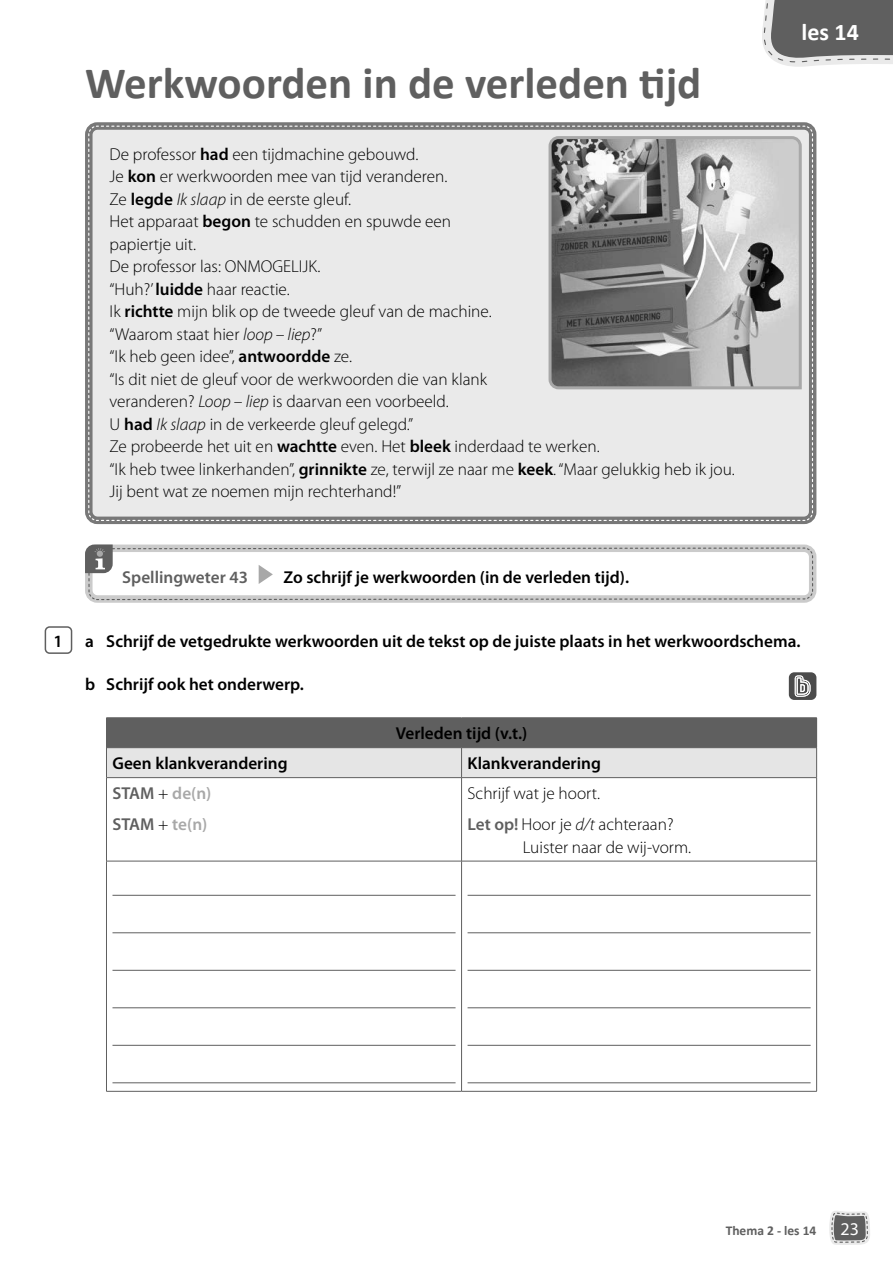
<style>
.page{position:relative;width:893px;height:1263px;background:#fff}
.page>*{position:absolute;margin:0;border:0;box-sizing:border-box;transform-origin:0 0}
.t1{font:700 45px "Calibri";color:#5f5f5f}
.t2{font:700 24px "Calibri";color:#fff}
.t3{font:18px "Myriad Pro";color:#fff}
.t4{font:300 17.25px/22.5px "Myriad Pro";color:#000}
.t5{font:600 17.25px "Myriad Pro";color:#000}
.t6{font:600 17.25px/31px "Myriad Pro";color:#a8a8a8}
.t7{font:600 17.25px "Myriad Pro";color:#5f5f5f}
.t8{font:700 13.5px "Calibri";color:#5f5f5f}
.s1{font-weight:600}
.s2{font-style:italic}
.s3{color:#5f5f5f}
.s4{font-weight:300;color:#000}
.s5{font-weight:600;color:#5f5f5f}
</style>
<div class="page">
<svg style="left:762px;top:0;width:131px;height:67px;background:#7f7f7f"></svg>
<svg style="left:829px;top:1211px;width:41px;height:34px"></svg>
<div style="left:85px;top:122px;width:731px;height:402px;border:8px solid #787878;border-radius:9px"></div>
<div style="left:88px;top:125px;width:726px;height:396px;background:#eaeaea"></div>
<svg style="left:547px;top:135px;width:256px;height:256px;background:#9f9f9f"></svg>
<div style="left:85px;top:544px;width:731px;height:59px;border:8px solid #cbcbcb;border-radius:9px"></div>
<svg style="left:85px;top:544px;width:729px;height:57px"></svg>
<hr style="left:106px;top:717px;width:356px;height:1px;background:#5f5f5f">
<hr style="left:462px;top:717px;width:355px;height:1px;background:#5f5f5f">
<svg style="left:106px;top:718px;width:711px;height:59px;background:#a0a0a0"></svg>
<hr style="left:106px;top:861px;width:1px;height:230px;background:#5f5f5f">
<hr style="left:106px;top:1091px;width:356px;height:1px;background:#5f5f5f">
<hr style="left:461px;top:861px;width:1px;height:230px;background:#5f5f5f">
<hr style="left:816px;top:861px;width:1px;height:230px;background:#5f5f5f">
<hr style="left:462px;top:1091px;width:355px;height:1px;background:#5f5f5f">
<hr style="left:106px;top:777px;width:356px;height:1px;background:#5f5f5f">
<hr style="left:106px;top:778px;width:1px;height:83px;background:#5f5f5f">
<hr style="left:462px;top:777px;width:355px;height:1px;background:#5f5f5f">
<hr style="left:461px;top:778px;width:1px;height:83px;background:#5f5f5f">
<hr style="left:816px;top:778px;width:1px;height:83px;background:#5f5f5f">
<hr style="left:106px;top:861px;width:356px;height:1px;background:#5f5f5f">
<hr style="left:462px;top:861px;width:355px;height:1px;background:#5f5f5f">
<hr style="left:112px;top:895px;width:344px;height:1px;background:#5f5f5f">
<hr style="left:112px;top:932px;width:344px;height:1px;background:#5f5f5f">
<hr style="left:112px;top:970px;width:344px;height:1px;background:#5f5f5f">
<hr style="left:112px;top:1007px;width:344px;height:1px;background:#5f5f5f">
<hr style="left:112px;top:1045px;width:344px;height:1px;background:#5f5f5f">
<hr style="left:112px;top:1082px;width:344px;height:1px;background:#5f5f5f">
<hr style="left:468px;top:895px;width:343px;height:1px;background:#5f5f5f">
<hr style="left:468px;top:932px;width:343px;height:1px;background:#5f5f5f">
<hr style="left:468px;top:970px;width:343px;height:1px;background:#5f5f5f">
<hr style="left:468px;top:1007px;width:343px;height:1px;background:#5f5f5f">
<hr style="left:468px;top:1045px;width:343px;height:1px;background:#5f5f5f">
<hr style="left:468px;top:1082px;width:343px;height:1px;background:#5f5f5f">
<div style="left:45px;top:626px;width:27px;height:28px;border:2px solid #5f5f5f;border-radius:4px"></div>
<svg style="left:789px;top:672px;width:27px;height:28px"></svg>
<h1 class="t1" style="left:85px;top:54px;width:618px">Werkwoorden in de verleden tijd</h1>
<p class="t4" style="left:110px;top:143px;width:627px">De professor <span class="s1">had</span> een tijdmachine gebouwd.<br>Je <span class="s1">kon</span> er werkwoorden mee van tijd veranderen.<br>Ze <span class="s1">legde</span> <span class="s2">Ik slaap</span> in de eerste gleuf.<br>Het apparaat <span class="s1">begon</span> te schudden en spuwde een<br>papiertje uit.<br>De professor las: ONMOGELIJK.<br>“Huh?’ <span class="s1">luidde</span> haar reactie.<br>Ik <span class="s1">richtte</span> mijn blik op de tweede gleuf van de machine.<br>“Waarom staat hier <span class="s2">loop – liep</span>?”<br>“Ik heb geen idee”, <span class="s1">antwoordde</span> ze.<br>“Is dit niet de gleuf voor de werkwoorden die van klank<br>veranderen? <span class="s2">Loop – liep</span> is daarvan een voorbeeld.<br>U <span class="s1">had</span> <span class="s2">Ik slaap</span> in de verkeerde gleuf gelegd.”<br>Ze probeerde het uit en <span class="s1">wachtte</span> even. Het <span class="s1">bleek</span> inderdaad te werken.<br>“Ik heb twee linkerhanden”, <span class="s1">grinnikte</span> ze, terwijl ze naar me <span class="s1">keek</span>. “Maar gelukkig heb ik jou.<br>Jij bent wat ze noemen mijn rechterhand!”</p>
<h2 class="t2" style="left:802px;top:16px;width:59px">les 14</h2>
<p class="t5" style="left:54px;top:631px;width:11px">1</p>
<p class="t7" style="left:122px;top:567px;width:127px">Spellingweter 43</p>
<p class="t5" style="left:284px;top:567px;width:347px">Zo schrijf je werkwoorden (in de verleden tijd).</p>
<p class="t5" style="left:85px;top:631px;width:717px">a Schrijf de vetgedrukte werkwoorden uit de tekst op de juiste plaats in het werkwoordschema.</p>
<p class="t5" style="left:85px;top:675px;width:220px">b Schrijf ook het onderwerp.</p>
<p class="t5" style="left:396px;top:724px;width:133px">Verleden tijd (v.t.)</p>
<p class="t5" style="left:112px;top:754px;width:177px">Geen klankverandering</p>
<p class="t5" style="left:468px;top:754px;width:135px">Klankverandering</p>
<p class="t6" style="left:112px;top:778px;width:100px"><span class="s3">STAM</span> <span class="s4">+</span> de(n)<br><span class="s3">STAM</span> <span class="s4">+</span> te(n)</p>
<p class="t4" style="left:468px;top:778px;width:207px;line-height:31px">Schrijf wat je hoort.<br><span class="s5">Let op!</span> Hoor je <span class="s2">d/t</span> achteraan?</p>
<p class="t4" style="left:523px;top:836px;width:170px">Luister naar de wij-vorm.</p>
<p class="t8" style="left:726px;top:1222px;width:92px">Thema 2 - les 14</p>
<p class="t3" style="left:840px;top:1219px;width:20px">23</p>
</div>
